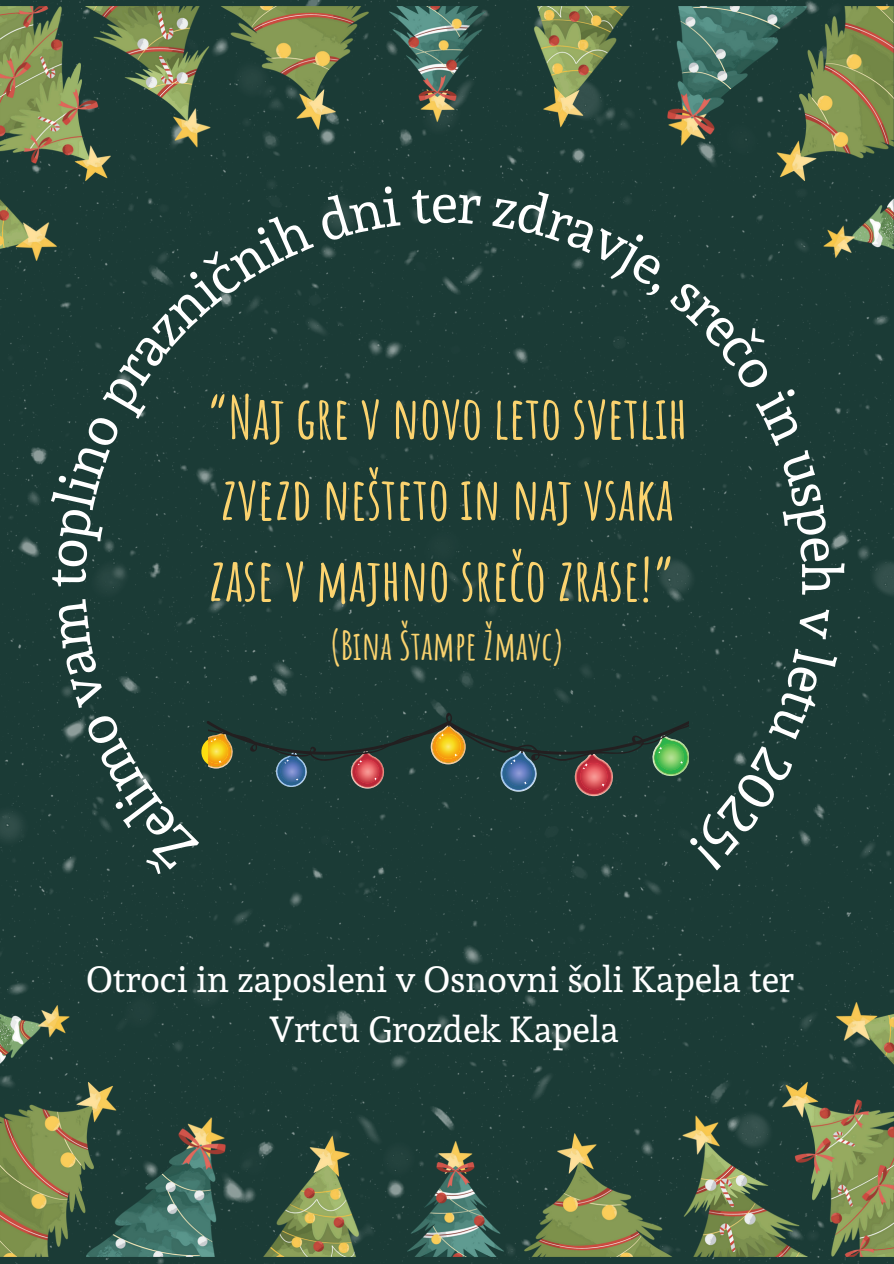
<style>
.page{position:relative;width:894px;height:1264px;background:#fff}
.page>*{position:absolute;margin:0;border:0;box-sizing:border-box;transform-origin:0 0}
.t1{font:700 58.5px/81px "Amatic SC";color:#fbd36f}
.t2{font:55.5px "Andada";color:#fff}
.t3{font:700 39px "Amatic SC";color:#fbd36f}
.t4{font:36px/49.5px "Andada";color:#fff;text-align:center}
</style>
<div class="page">
<div style="left:0;top:0;width:893px;height:1263px;background:#1b3b36"></div>
<img style="left:0;top:1002px;width:893px;height:254px">
<img style="left:0;top:7px;width:893px;height:254px">
<div style="left:50px;top:185px;width:350px;height:382px;background:#1b3b36"></div>
<svg style="left:411px;top:189px;width:20px;height:35px"></svg>
<svg style="left:457px;top:194px;width:23px;height:30px"></svg>
<div style="left:492px;top:188px;width:337px;height:374px;background:#1b3b36"></div>
<svg style="left:57px;top:599px;width:780px;height:280px;background:#203e38"></svg>
<p class="t2" style="left:33px;top:587px;width:21px;rotate:-90deg">t</p>
<p class="t2" style="left:431px;top:170px;width:28px">e</p>
<p class="t1" style="left:206px;top:376px;width:482px">“Naj gre v novo leto svetlih zvezd nešteto in naj vsaka zase v majhno srečo zrase!”</p>
<p class="t3" style="left:329px;top:620px;width:236px">(Bina Štampe Žmavc)</p>
<p class="t2" style="left:854px;top:562px;width:35px;rotate:90deg">h</p>
<p class="t4" style="left:86px;top:954px;width:709px">Otroci in zaposleni v Osnovni šoli Kapela ter<br>Vrtcu Grozdek Kapela</p>
</div>
